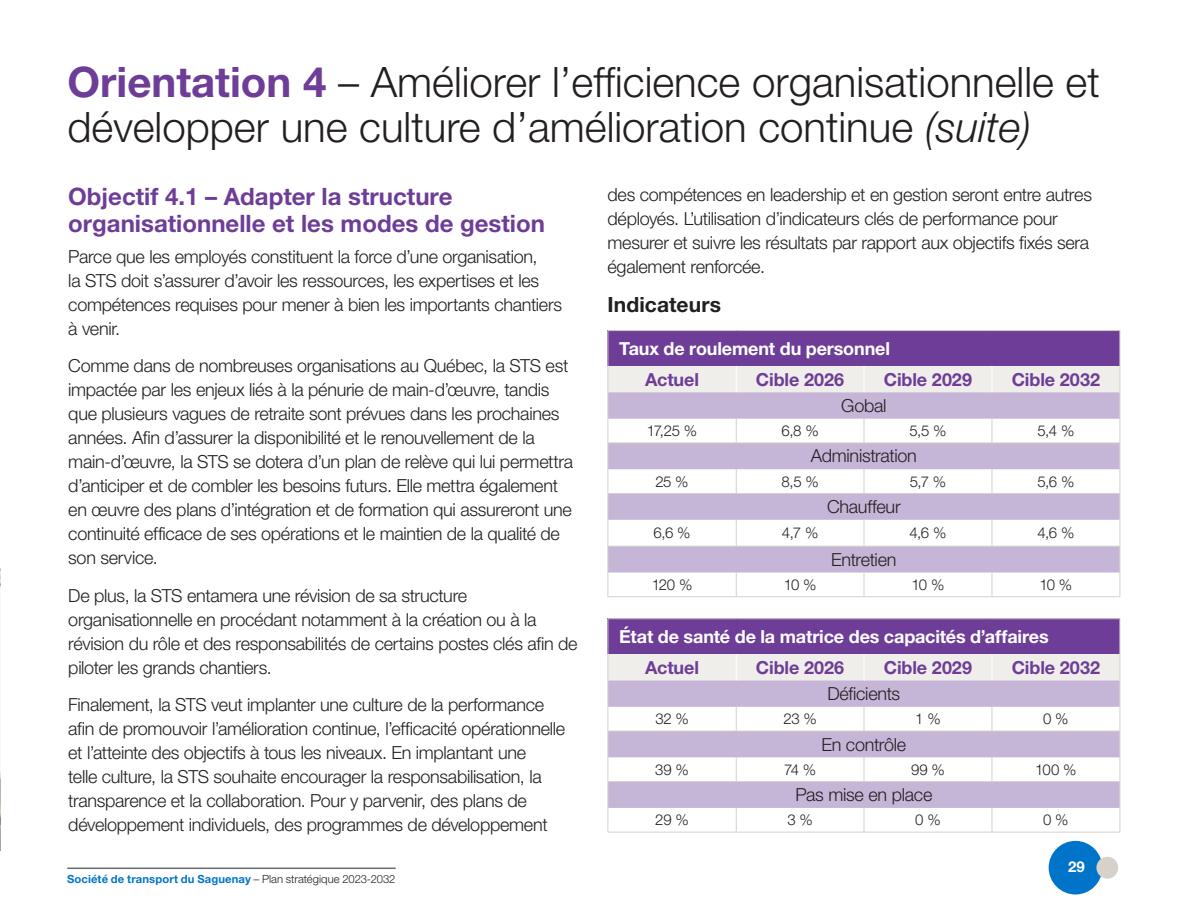
<style>
.page{position:relative;width:1188px;height:918px;background:#fff}
.page>*{position:absolute;margin:0;border:0;box-sizing:border-box;transform-origin:0 0}
.Titre_de_section{font:300 42px/44.2px "Helvetica Neue LT Pro";color:#231f20}
.Sous_titre_bleu{font:700 24px/27px "Helvetica Neue LT Pro";color:#6e3d98}
.Sous_titre_2_noir{font:700 21px "Helvetica Neue LT Pro";letter-spacing:.005em;color:#231f20}
.Texte{font:300 18px/24px "Helvetica Neue LT Pro";letter-spacing:-.015em;color:#231f20}
.Texte_noir_tableau{font:300 18px "Helvetica Neue LT Pro";letter-spacing:-.015em;color:#231f20}
.Titre_blanc_tableau{font:700 18px "Helvetica Neue LT Pro";letter-spacing:-.01em;color:#fff}
.Texte_noir_tableau-2{font:700 18px "Helvetica Neue LT Pro";letter-spacing:-.005em;color:#6e3d98}
.Texte_noir_2_tableau{font:300 15px "Helvetica Neue LT Pro";letter-spacing:-.04em;color:#231f20}
.t1{font:700 15px "Helvetica Neue LT Pro";color:#fff}
.t2{font:700 11.25px "Helvetica Neue LT Pro";letter-spacing:.01em;color:#0074c8}
.s1{font-weight:700;color:#6e3d98}
.s2{font-style:italic}
.s3{font-weight:300;color:#231f20}
</style>
<div class="page">
<img style="left:0;top:568px;width:1px;height:282px">
<div style="left:608px;top:331px;width:512px;height:35px;background:#6e3d98"></div>
<hr style="left:608px;top:330px;width:128px;height:1px;background:#d7d1ca">
<hr style="left:608px;top:331px;width:1px;height:35px;background:#d7d1ca">
<hr style="left:736px;top:330px;width:128px;height:1px;background:#d7d1ca">
<hr style="left:864px;top:330px;width:128px;height:1px;background:#d7d1ca">
<hr style="left:992px;top:330px;width:128px;height:1px;background:#d7d1ca">
<hr style="left:1120px;top:331px;width:1px;height:35px;background:#d7d1ca">
<hr style="left:608px;top:596px;width:128px;height:1px;background:#d7d1ca">
<hr style="left:736px;top:596px;width:128px;height:1px;background:#d7d1ca">
<hr style="left:864px;top:596px;width:128px;height:1px;background:#d7d1ca">
<hr style="left:992px;top:596px;width:128px;height:1px;background:#d7d1ca">
<svg style="left:608px;top:366px;width:513px;height:230px"></svg>
<hr style="left:608px;top:443px;width:128px;height:1px;background:#d7d1ca">
<hr style="left:736px;top:443px;width:128px;height:1px;background:#d7d1ca">
<hr style="left:864px;top:443px;width:128px;height:1px;background:#d7d1ca">
<hr style="left:992px;top:443px;width:128px;height:1px;background:#d7d1ca">
<div style="left:608px;top:619px;width:512px;height:35px;background:#6e3d98"></div>
<hr style="left:608px;top:618px;width:128px;height:1px;background:#d7d1ca">
<hr style="left:608px;top:619px;width:1px;height:35px;background:#d7d1ca">
<hr style="left:736px;top:618px;width:128px;height:1px;background:#d7d1ca">
<hr style="left:864px;top:618px;width:128px;height:1px;background:#d7d1ca">
<hr style="left:992px;top:618px;width:128px;height:1px;background:#d7d1ca">
<hr style="left:1120px;top:619px;width:1px;height:35px;background:#d7d1ca">
<hr style="left:608px;top:832px;width:128px;height:1px;background:#d7d1ca">
<hr style="left:736px;top:832px;width:128px;height:1px;background:#d7d1ca">
<hr style="left:864px;top:832px;width:128px;height:1px;background:#d7d1ca">
<hr style="left:992px;top:832px;width:128px;height:1px;background:#d7d1ca">
<svg style="left:608px;top:654px;width:513px;height:178px"></svg>
<hr style="left:608px;top:731px;width:128px;height:1px;background:#d7d1ca">
<hr style="left:608px;top:781px;width:128px;height:1px;background:#d7d1ca">
<hr style="left:736px;top:731px;width:128px;height:1px;background:#d7d1ca">
<hr style="left:736px;top:781px;width:128px;height:1px;background:#d7d1ca">
<hr style="left:864px;top:731px;width:128px;height:1px;background:#d7d1ca">
<hr style="left:864px;top:781px;width:128px;height:1px;background:#d7d1ca">
<hr style="left:992px;top:731px;width:128px;height:1px;background:#d7d1ca">
<hr style="left:992px;top:781px;width:128px;height:1px;background:#d7d1ca">
<div style="left:1049px;top:841px;width:53px;height:54px;background:#0074c8;border-radius:50%"></div>
<hr style="left:67px;top:868px;width:329px;height:1px;background:#6c6d70">
<div style="left:1096px;top:857px;width:22px;height:22px;background:#d7d1ca;border-radius:50%"></div>
<p class="Titre_de_section" style="left:68px;top:60px;width:1034px"><span class="s1">Orientation 4</span> – Améliorer l’efficience organisationnelle et développer une culture d’amélioration continue <span class="s2">(suite)</span></p>
<p class="Sous_titre_bleu" style="left:68px;top:182px;width:478px">Objectif 4.1 – Adapter la structure organisationnelle et les modes de gestion</p>
<p class="Texte" style="left:68px;top:244px;width:495px">Parce que les employés constituent la force d’une organisation,<br>la STS doit s’assurer d’avoir les ressources, les expertises et les compétences requises pour mener à bien les importants chantiers à venir.</p>
<p class="Texte" style="left:68px;top:354px;width:506px">Comme dans de nombreuses organisations au Québec, la STS est impactée par les enjeux liés à la pénurie de main-d’œuvre, tandis que plusieurs vagues de retraite sont prévues dans les prochaines années. Afin d’assurer la disponibilité et le renouvellement de la main-d’œuvre, la STS se dotera d’un plan de relève qui lui permettra d’anticiper et de combler les besoins futurs. Elle mettra également en œuvre des plans d’intégration et de formation qui assureront une continuité efficace de ses opérations et le maintien de la qualité de son service.</p>
<p class="Texte" style="left:68px;top:583px;width:511px">De plus, la STS entamera une révision de sa structure organisationnelle en procédant notamment à la création ou à la révision du rôle et des responsabilités de certains postes clés afin de piloter les grands chantiers.</p>
<p class="Texte" style="left:68px;top:693px;width:498px">Finalement, la STS veut implanter une culture de la performance afin de promouvoir l’amélioration continue, l’efficacité opérationnelle et l’atteinte des objectifs à tous les niveaux. En implantant une<br>telle culture, la STS souhaite encourager la responsabilisation, la transparence et la collaboration. Pour y parvenir, des plans de développement individuels, des programmes de développement</p>
<p class="Texte" style="left:608px;top:182px;width:486px">des compétences en leadership et en gestion seront entre autres déployés. L’utilisation d’indicateurs clés de performance pour mesurer et suivre les résultats par rapport aux objectifs fixés sera également renforcée.</p>
<p class="Sous_titre_2_noir" style="left:608px;top:292px;width:115px">Indicateurs</p>
<p class="Titre_blanc_tableau" style="left:619px;top:337px;width:272px">Taux de roulement du personnel</p>
<p class="Texte_noir_tableau-2" style="left:645px;top:368px;width:56px">Actuel</p>
<p class="Texte_noir_tableau-2" style="left:756px;top:368px;width:90px">Cible 2026</p>
<p class="Texte_noir_tableau-2" style="left:884px;top:368px;width:90px">Cible 2029</p>
<p class="Texte_noir_tableau-2" style="left:1012px;top:368px;width:90px">Cible 2032</p>
<p class="Texte_noir_tableau" style="left:841px;top:395px;width:47px">Gobal</p>
<p class="Texte_noir_2_tableau" style="left:647px;top:422px;width:52px">17,25 %</p>
<p class="Texte_noir_2_tableau" style="left:781px;top:422px;width:39px">6,8 %</p>
<p class="Texte_noir_2_tableau" style="left:909px;top:422px;width:39px">5,5 %</p>
<p class="Texte_noir_2_tableau" style="left:1037px;top:422px;width:38px">5,4 %</p>
<p class="Texte_noir_tableau" style="left:811px;top:445px;width:107px">Administration</p>
<p class="Texte_noir_2_tableau" style="left:655px;top:472px;width:35px">25 %</p>
<p class="Texte_noir_2_tableau" style="left:781px;top:472px;width:39px">8,5 %</p>
<p class="Texte_noir_2_tableau" style="left:910px;top:472px;width:38px">5,7 %</p>
<p class="Texte_noir_2_tableau" style="left:1037px;top:472px;width:39px">5,6 %</p>
<p class="Texte_noir_tableau" style="left:827px;top:496px;width:75px">Chauffeur</p>
<p class="Texte_noir_2_tableau" style="left:654px;top:524px;width:39px">6,6 %</p>
<p class="Texte_noir_2_tableau" style="left:782px;top:524px;width:38px">4,7 %</p>
<p class="Texte_noir_2_tableau" style="left:910px;top:524px;width:38px">4,6 %</p>
<p class="Texte_noir_2_tableau" style="left:1037px;top:524px;width:38px">4,6 %</p>
<p class="Texte_noir_tableau" style="left:831px;top:548px;width:67px">Entretien</p>
<p class="Texte_noir_2_tableau" style="left:652px;top:575px;width:42px">120 %</p>
<p class="Texte_noir_2_tableau" style="left:784px;top:575px;width:34px">10 %</p>
<p class="Texte_noir_2_tableau" style="left:912px;top:575px;width:34px">10 %</p>
<p class="Texte_noir_2_tableau" style="left:1040px;top:575px;width:34px">10 %</p>
<p class="Titre_blanc_tableau" style="left:619px;top:625px;width:431px">État de santé de la matrice des capacités d’affaires</p>
<p class="Texte_noir_tableau-2" style="left:645px;top:656px;width:56px">Actuel</p>
<p class="Texte_noir_tableau-2" style="left:756px;top:656px;width:90px">Cible 2026</p>
<p class="Texte_noir_tableau-2" style="left:884px;top:656px;width:90px">Cible 2029</p>
<p class="Texte_noir_tableau-2" style="left:1012px;top:656px;width:90px">Cible 2032</p>
<p class="Texte_noir_tableau" style="left:827px;top:683px;width:74px">Déficients</p>
<p class="Texte_noir_2_tableau" style="left:655px;top:710px;width:35px">32 %</p>
<p class="Texte_noir_2_tableau" style="left:783px;top:710px;width:35px">23 %</p>
<p class="Texte_noir_2_tableau" style="left:915px;top:710px;width:27px">1 %</p>
<p class="Texte_noir_2_tableau" style="left:1043px;top:710px;width:27px">0 %</p>
<p class="Texte_noir_tableau" style="left:821px;top:733px;width:86px">En contrôle</p>
<p class="Texte_noir_2_tableau" style="left:655px;top:760px;width:35px">39 %</p>
<p class="Texte_noir_2_tableau" style="left:784px;top:760px;width:33px">74 %</p>
<p class="Texte_noir_2_tableau" style="left:911px;top:760px;width:35px">99 %</p>
<p class="Texte_noir_2_tableau" style="left:1035px;top:760px;width:43px">100 %</p>
<p class="Texte_noir_tableau" style="left:795px;top:784px;width:139px">Pas mise en place</p>
<p class="Texte_noir_2_tableau" style="left:655px;top:811px;width:35px">29 %</p>
<p class="Texte_noir_2_tableau" style="left:787px;top:811px;width:27px">3 %</p>
<p class="Texte_noir_2_tableau" style="left:915px;top:811px;width:27px">0 %</p>
<p class="Texte_noir_2_tableau" style="left:1043px;top:811px;width:27px">0 %</p>
<p class="t2" style="left:67px;top:872px;width:330px">Société de transport du Saguenay <span class="s3">– Plan stratégique 2023-2032</span></p>
<p class="t1" style="left:1068px;top:857px;width:18px">29</p>
</div>
